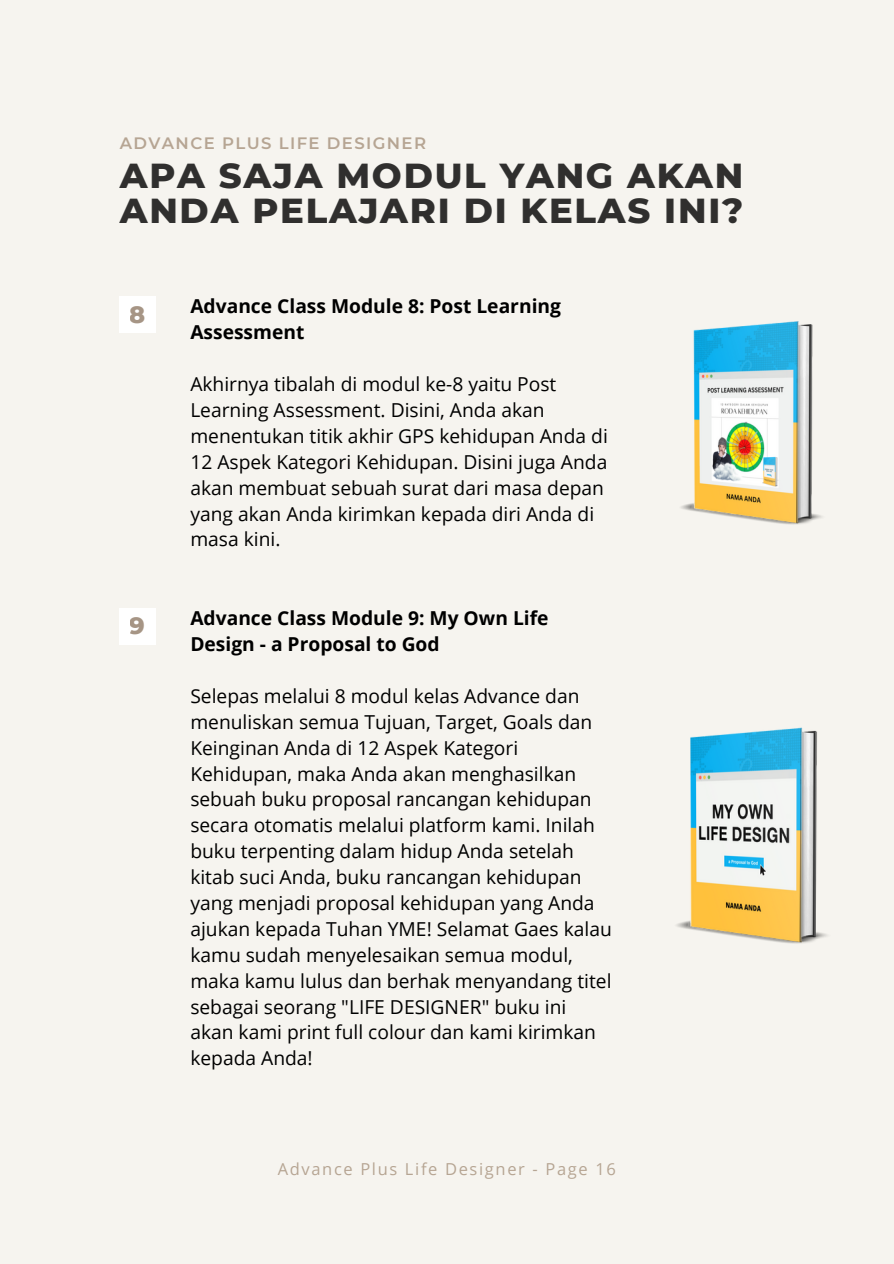
<style>
.page{position:relative;width:894px;height:1264px;background:#fff}
.page>*{position:absolute;margin:0;border:0;box-sizing:border-box;transform-origin:0 0}
.t1{font:800 35.4px/34.8px "Montserrat";letter-spacing:.05em;color:#010101}
.t2{font:800 24px "Montserrat";color:#917c68}
.t3{font:19.2px/25.8px "Open Sans";color:#000}
.t4{font:700 19.2px/25.8px "Open Sans";color:#000}
.t5{font:16.5px "Open Sans";letter-spacing:.1em;color:#b6a593}
.t6{font:600 16.5px "Montserrat";letter-spacing:.085em;color:#b6a593}
</style>
<div class="page">
<div style="left:0;top:0;width:893px;height:1263px;background:#f6f4ef"></div>
<div style="left:120px;top:296px;width:36px;height:36px;background:#fff"></div>
<div style="left:120px;top:608px;width:36px;height:36px;background:#fff"></div>
<img style="left:681px;top:321px;width:141px;height:204px">
<img style="left:676px;top:727px;width:152px;height:217px">
<h4 class="t6" style="left:120px;top:133px;width:308px">ADVANCE PLUS LIFE DESIGNER</h4>
<h1 class="t1" style="left:120px;top:158px;width:625px">APA SAJA MODUL YANG AKAN<br>ANDA PELAJARI DI KELAS INI?</h1>
<p class="t2" style="left:130px;top:299px;width:18px">8</p>
<p class="t4" style="left:190px;top:293px;width:372px">Advance Class Module 8: Post Learning<br>Assessment</p>
<h3 class="t3" style="left:190px;top:371px;width:419px">Akhirnya tibalah di modul ke-8 yaitu Post Learning Assessment. Disini, Anda akan menentukan titik akhir GPS kehidupan Anda di 12 Aspek Kategori Kehidupan. Disini juga Anda akan membuat sebuah surat dari masa depan yang akan Anda kirimkan kepada diri Anda di masa kini.</h3>
<p class="t2" style="left:130px;top:611px;width:17px">9</p>
<h2 class="t4" style="left:190px;top:605px;width:359px">Advance Class Module 9: My Own Life<br>Design - a Proposal to God</h2>
<h1 class="t3" style="left:190px;top:682px;width:423px">Selepas melalui 8 modul kelas Advance dan menuliskan semua Tujuan, Target, Goals dan Keinginan Anda di 12 Aspek Kategori Kehidupan, maka Anda akan menghasilkan sebuah buku proposal rancangan kehidupan secara otomatis melalui platform kami. Inilah buku terpenting dalam hidup Anda setelah kitab suci Anda, buku rancangan kehidupan yang menjadi proposal kehidupan yang Anda ajukan kepada Tuhan YME! Selamat Gaes kalau kamu sudah menyelesaikan semua modul, maka kamu lulus dan berhak menyandang titel sebagai seorang "LIFE DESIGNER" buku ini akan kami print full colour dan kami kirimkan kepada Anda!</h1>
<p class="t5" style="left:278px;top:1157px;width:339px">Advance Plus Life Designer - Page 16</p>
</div>
